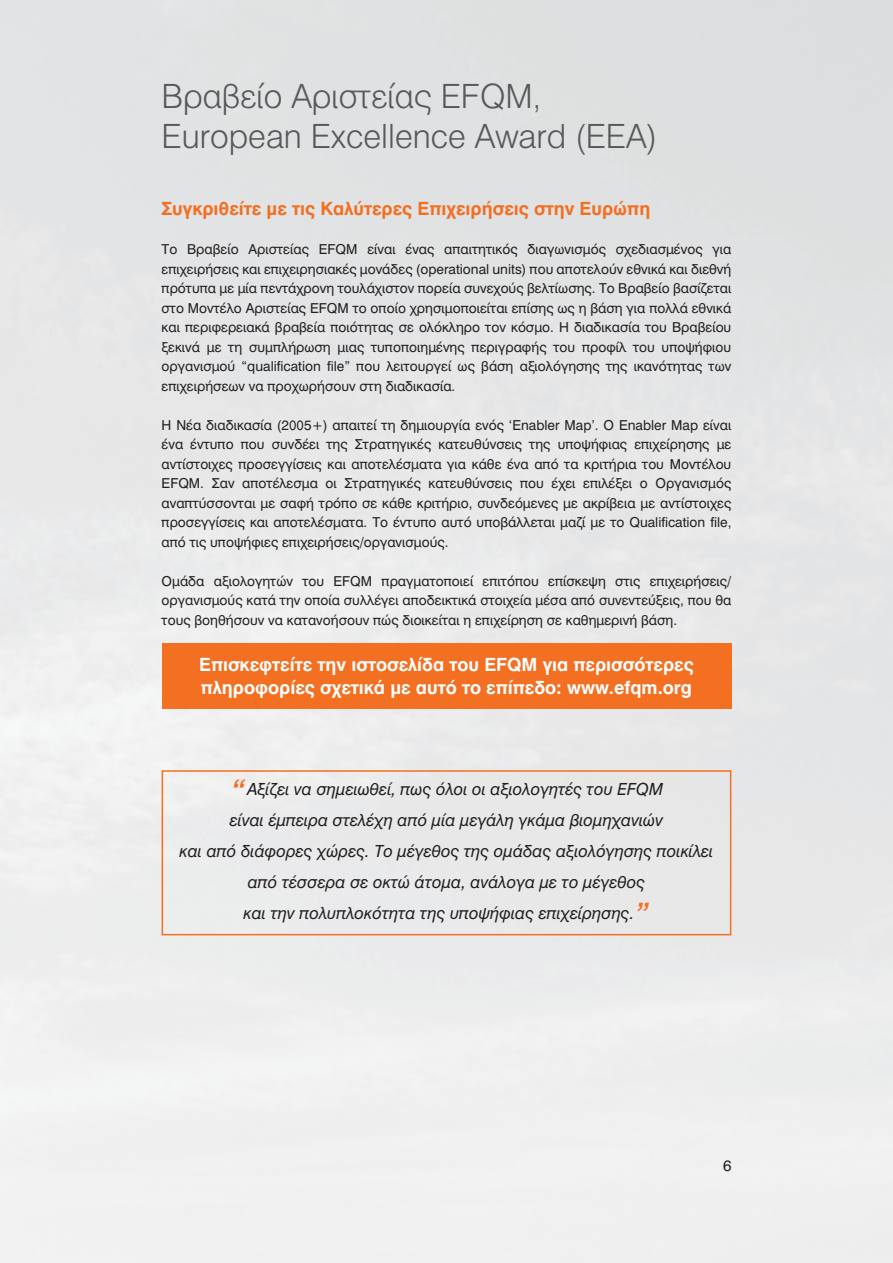
<style>
.page{position:relative;width:893px;height:1263px;background:#fff}
.page>*{position:absolute;margin:0;border:0;box-sizing:border-box;transform-origin:0 0}
.t1{font:300 33px/39.6px "UB Helvetica";color:#58595b}
.t2{font:18px/22.5px "UB Helvetica Bold";color:#fff}
.t3{font:18px "UB Helvetica Bold";color:#f36f21}
.t4{font:16.5px/30.9px "UB Helvetica Italic";color:#231f20;text-align:center}
.t5{font:15px "UB Helvetica";color:#231f20}
.t6{font:13.5px/19.5px "UB Helvetica";color:#231f20;text-align:justify}
.s1{font-size:36px;color:#f36f21}
</style>
<div class="page">
<img style="left:0;top:0;width:893px;height:1263px">
<div style="left:162px;top:643px;width:569px;height:66px;background:#f36f21"></div>
<div style="left:162px;top:770px;width:569px;height:165px;border:2px solid #f36f21"></div>
<h1 class="t1" style="left:162px;top:76px;width:497px">Βραβείο Αριστείας EFQM,<br>European Excellence Award (ΕΕΑ)</h1>
<h2 class="t3" style="left:162px;top:198px;width:490px">Συγκριθείτε με τις Καλύτερες Επιχειρήσεις στην Ευρώπη</h2>
<p class="t6" style="left:162px;top:240px;width:571px">Το Βραβείο Αριστείας EFQM είναι ένας απαιτητικός διαγωνισμός σχεδιασμένος για επιχειρήσεις και επιχειρησιακές μονάδες (operational units) που αποτελούν εθνικά και διεθνή πρότυπα με μία πεντάχρονη τουλάχιστον πορεία συνεχούς βελτίωσης. Το Βραβείο βασίζεται στο Μοντέλο Αριστείας EFQM το οποίο χρησιμοποιείται επίσης ως η βάση για πολλά εθνικά και περιφερειακά βραβεία ποιότητας σε ολόκληρο τον κόσμο. Η διαδικασία του Βραβείου ξεκινά με τη συμπλήρωση μιας τυποποιημένης περιγραφής του προφίλ του υποψήφιου οργανισμού “qualification file” που λειτουργεί ως βάση αξιολόγησης της ικανότητας των επιχειρήσεων να προχωρήσουν στη διαδικασία.</p>
<p class="t6" style="left:162px;top:415px;width:571px">Η Νέα διαδικασία (2005+) απαιτεί τη δημιουργία ενός ‘Enabler Map’. Ο Enabler Map είναι ένα έντυπο που συνδέει της Στρατηγικές κατευθύνσεις της υποψήφιας επιχείρησης με αντίστοιχες προσεγγίσεις και αποτελέσματα για κάθε ένα από τα κριτήρια του Μοντέλου EFQM. Σαν αποτέλεσμα οι Στρατηγικές κατευθύνσεις που έχει επιλέξει ο Οργανισμός αναπτύσσονται με σαφή τρόπο σε κάθε κριτήριο, συνδεόμενες με ακρίβεια με αντίστοιχες προσεγγίσεις και αποτελέσματα. Το έντυπο αυτό υποβάλλεται μαζί με το Qualification file, από τις υποψήφιες επιχειρήσεις/οργανισμούς.</p>
<p class="t6" style="left:162px;top:571px;width:571px">Ομάδα αξιολογητών του EFQM πραγματοποιεί επιτόπου επίσκεψη στις επιχειρήσεις/ οργανισμούς κατά την οποία συλλέγει αποδεικτικά στοιχεία μέσα από συνεντεύξεις, που θα τους βοηθήσουν να κατανοήσουν πώς διοικείται η επιχείρηση σε καθημερινή βάση.</p>
<h2 class="t2" style="left:199px;top:653px;width:496px">Επισκεφτείτε την ιστοσελίδα του EFQM για περισσότερες πληροφορίες σχετικά με αυτό το επίπεδο: www.efqm.org</h2>
<p class="t4" style="left:180px;top:773px;width:535px"><span class="s1">“</span>Αξίζει να σημειωθεί, πως όλοι οι αξιολογητές του EFQM<br>είναι έμπειρα στελέχη από μία μεγάλη γκάμα βιομηχανιών<br>και από διάφορες χώρες. Το μέγεθος της ομάδας αξιολόγησης ποικίλει από τέσσερα σε οκτώ άτομα, ανάλογα με το μέγεθος<br>και την πολυπλοκότητα της υποψήφιας επιχείρησης.<span class="s1">”</span></p>
<p class="t5" style="left:723px;top:1157px;width:10px">6</p>
</div>
